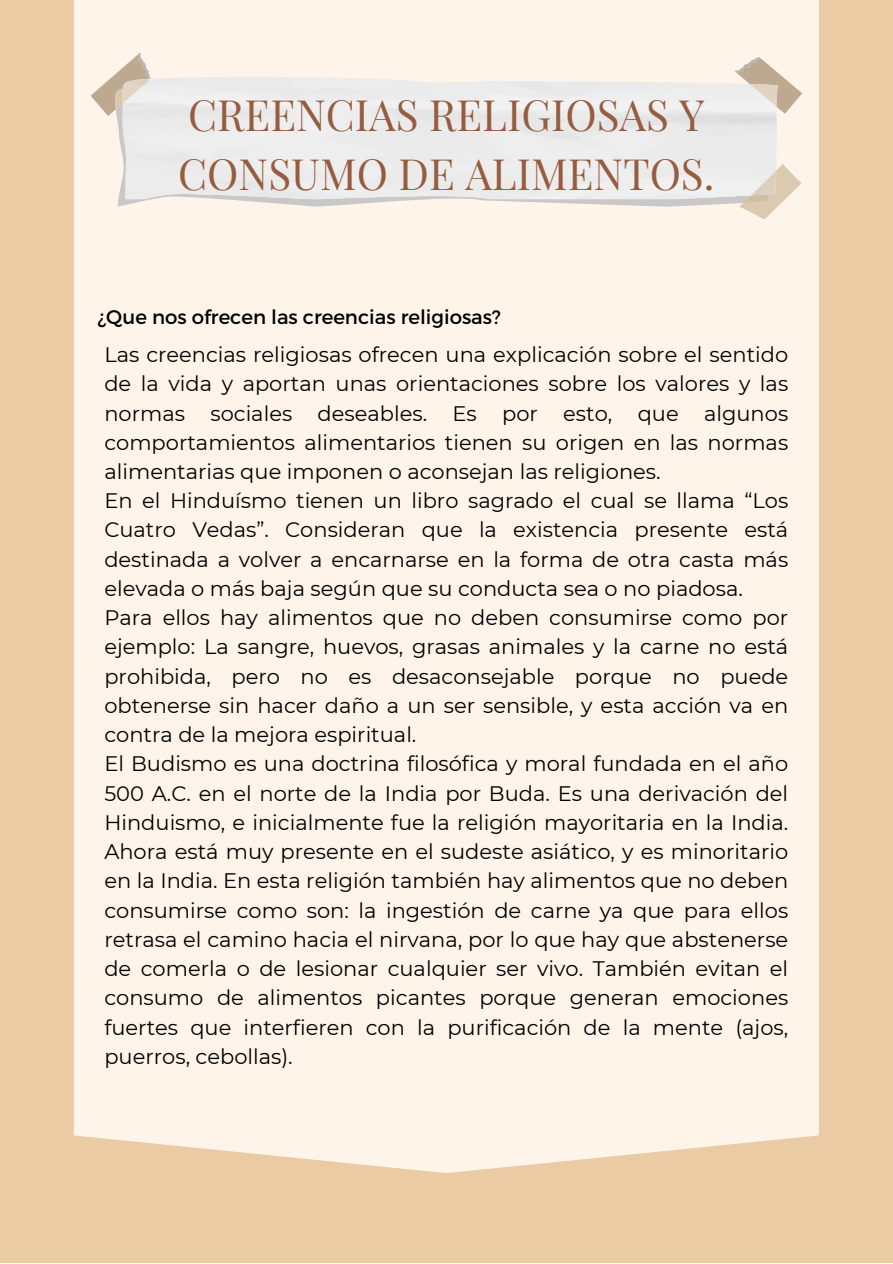
<style>
.page{position:relative;width:893px;height:1264px;background:#fff}
.page>*{position:absolute;margin:0;border:0;box-sizing:border-box;transform-origin:0 0}
.t1{font:42.15px/58.7px "Playfair Display";color:#965c3f}
.t2{font:21px/29.2px "Montserrat";color:#000;text-align:justify}
.t3{font:19.65px "Montserrat";color:#000}
</style>
<div class="page">
<div style="left:0;top:0;width:892px;height:1262px;background:#ebcba4"></div>
<div style="left:74px;top:0;width:744px;height:1173px;background:#fff4e9"></div>
<svg style="left:91px;top:53px;width:711px;height:166px"></svg>
<p class="t1" style="left:178px;top:84px;width:537px">CREENCIAS RELIGIOSAS Y<br>CONSUMO DE ALIMENTOS.</p>
<p class="t3" style="left:97px;top:304px;width:405px">¿Que nos ofrecen las creencias religiosas?</p>
<p class="t2" style="left:104px;top:340px;width:685px">Las creencias religiosas ofrecen una explicación sobre el sentido de la vida y aportan unas orientaciones sobre los valores y las normas sociales deseables. Es por esto, que algunos comportamientos alimentarios tienen su origen en las normas alimentarias que imponen o aconsejan las religiones.</p>
<p class="t2" style="left:104px;top:486px;width:685px">En el Hinduísmo tienen un libro sagrado el cual se llama “Los Cuatro Vedas”. Consideran que la existencia presente está destinada a volver a encarnarse en la forma de otra casta más elevada o más baja según que su conducta sea o no piadosa.</p>
<p class="t2" style="left:104px;top:603px;width:685px">Para ellos hay alimentos que no deben consumirse como por ejemplo: La sangre, huevos, grasas animales y la carne no está prohibida, pero no es desaconsejable porque no puede obtenerse sin hacer daño a un ser sensible, y esta acción va en contra de la mejora espiritual.</p>
<p class="t2" style="left:104px;top:749px;width:685px">El Budismo es una doctrina filosófica y moral fundada en el año 500 A.C. en el norte de la India por Buda. Es una derivación del Hinduismo, e inicialmente fue la religión mayoritaria en la India.<br>Ahora está muy presente en el sudeste asiático, y es minoritario en la India. En esta religión también hay alimentos que no deben consumirse como son: la ingestión de carne ya que para ellos retrasa el camino hacia el nirvana, por lo que hay que abstenerse de comerla o de lesionar cualquier ser vivo. También evitan el consumo de alimentos picantes porque generan emociones fuertes que interfieren con la purificación de la mente (ajos, puerros, cebollas).</p>
</div>
